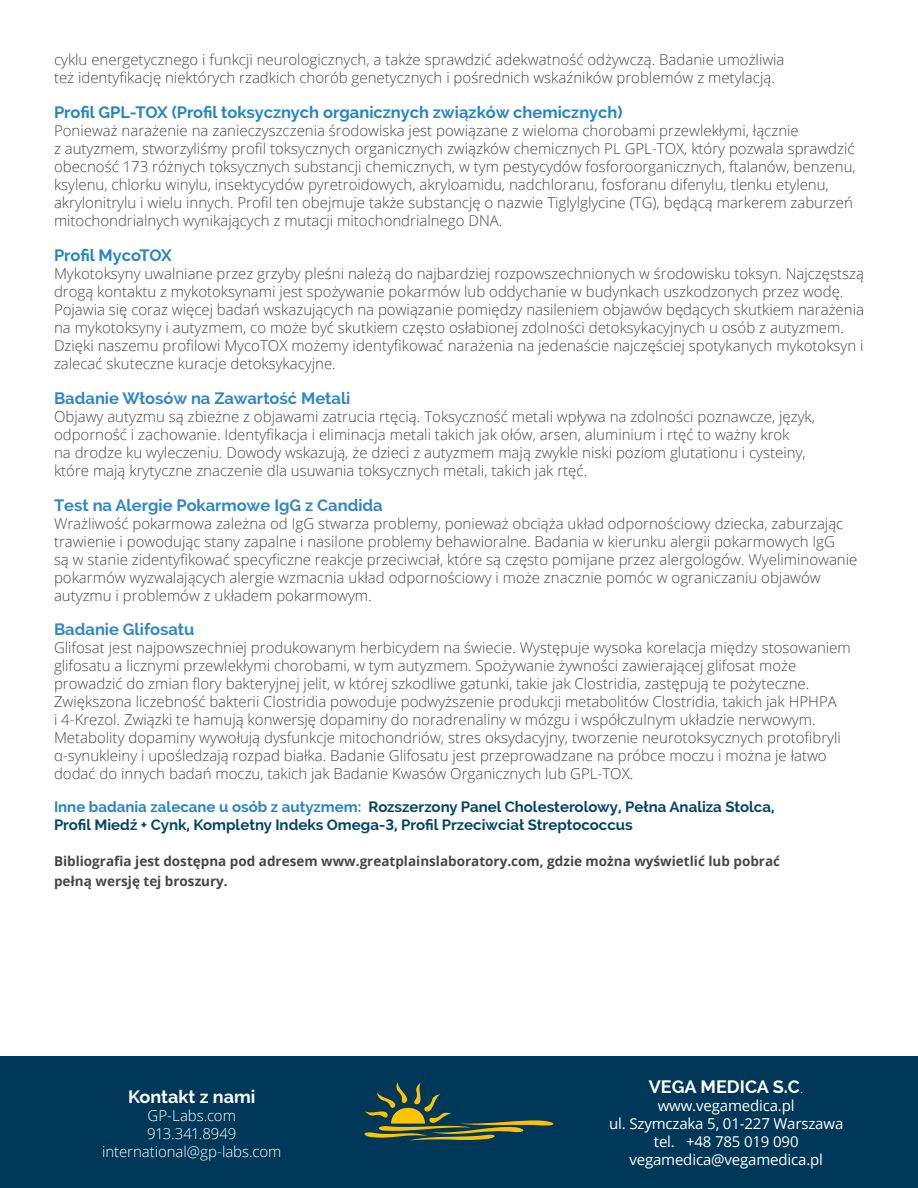
<style>
.page{position:relative;width:918px;height:1188px;background:#fff}
.page>*{position:absolute;margin:0;border:0;box-sizing:border-box;transform-origin:0 0}
.t1{font:700 18px "Raleway";color:#fff}
.Body_Text{font:700 16.5px "Raleway";color:#3087c8}
.Body_Text-2{font:700 16.5px "Raleway";color:#2585c6}
.t2{font:300 15px/18px "Open Sans";color:#464748}
.Body_Text-3{font:700 15px/18px "Raleway";color:#004667}
.t3{font:15px "Open Sans";letter-spacing:-.01em;color:#fff}
.t4{font:300 15px "Open Sans";letter-spacing:-.005em;color:#fff}
.t5{font:700 13.5px/19.5px "Open Sans";color:#464748}
.s1{color:#2585c6}
.s2{font-family:"Open Sans";font-weight:300;font-size:15px}
</style>
<div class="page">
<div style="left:0;top:1056px;width:918px;height:132px;background:#003859"></div>
<svg style="left:364px;top:1082px;width:190px;height:59px"></svg>
<p class="t2" style="left:54px;top:51px;width:732px">cyklu energetycznego i funkcji neurologicznych, a także sprawdzić adekwatność odżywczą. Badanie umożliwia też identyfikację niektórych rzadkich chorób genetycznych i pośrednich wskaźników problemów z metylacją.</p>
<p class="Body_Text-2" style="left:54px;top:103px;width:570px">Profil GPL-TOX (Profil toksycznych organicznych związków chemicznych)</p>
<p class="t2" style="left:54px;top:121px;width:803px">Ponieważ narażenie na zanieczyszczenia środowiska jest powiązane z wieloma chorobami przewlekłymi, łącznie<br>z autyzmem, stworzyliśmy profil toksycznych organicznych związków chemicznych PL GPL-TOX, który pozwala sprawdzić obecność 173 różnych toksycznych substancji chemicznych, w tym pestycydów fosforoorganicznych, ftalanów, benzenu, ksylenu, chlorku winylu, insektycydów pyretroidowych, akryloamidu, nadchloranu, fosforanu difenylu, tlenku etylenu, akrylonitrylu i wielu innych. Profil ten obejmuje także substancję o nazwie Tiglylglycine (TG), będącą markerem zaburzeń mitochondrialnych wynikających z mutacji mitochondrialnego DNA.</p>
<p class="Body_Text-2" style="left:54px;top:246px;width:119px">Profil MycoTOX</p>
<p class="t2" style="left:54px;top:264px;width:812px">Mykotoksyny uwalniane przez grzyby pleśni należą do najbardziej rozpowszechnionych w środowisku toksyn. Najczęstszą drogą kontaktu z mykotoksynami jest spożywanie pokarmów lub oddychanie w budynkach uszkodzonych przez wodę.<br>Pojawia się coraz więcej badań wskazujących na powiązanie pomiędzy nasileniem objawów będących skutkiem narażenia na mykotoksyny i autyzmem, co może być skutkiem często osłabionej zdolności detoksykacyjnych u osób z autyzmem.<br>Dzięki naszemu profilowi MycoTOX możemy identyfikować narażenia na jedenaście najczęściej spotykanych mykotoksyn i zalecać skuteczne kuracje detoksykacyjne.</p>
<p class="Body_Text" style="left:54px;top:389px;width:298px">Badanie Włosów na Zawartość Metali</p>
<p class="t2" style="left:54px;top:407px;width:763px">Objawy autyzmu są zbieżne z objawami zatrucia rtęcią. Toksyczność metali wpływa na zdolności poznawcze, język, odporność i zachowanie. Identyfikacja i eliminacja metali takich jak ołów, arsen, aluminium i rtęć to ważny krok<br>na drodze ku wyleczeniu. Dowody wskazują, że dzieci z autyzmem mają zwykle niski poziom glutationu i cysteiny, które mają krytyczne znaczenie dla usuwania toksycznych metali, takich jak rtęć.</p>
<p class="Body_Text" style="left:54px;top:495px;width:330px">Test na Alergie Pokarmowe IgG z Candida</p>
<p class="t2" style="left:54px;top:514px;width:805px">Wrażliwość pokarmowa zależna od IgG stwarza problemy, ponieważ obciąża układ odpornościowy dziecka, zaburzając trawienie i powodując stany zapalne i nasilone problemy behawioralne. Badania w kierunku alergii pokarmowych IgG<br>są w stanie zidentyfikować specyficzne reakcje przeciwciał, które są często pomijane przez alergologów. Wyeliminowanie pokarmów wyzwalających alergie wzmacnia układ odpornościowy i może znacznie pomóc w ograniczaniu objawów autyzmu i problemów z układem pokarmowym.</p>
<p class="Body_Text" style="left:54px;top:620px;width:142px">Badanie Glifosatu</p>
<p class="t2" style="left:54px;top:639px;width:798px">Glifosat jest najpowszechniej produkowanym herbicydem na świecie. Występuje wysoka korelacja między stosowaniem glifosatu a licznymi przewlekłymi chorobami, w tym autyzmem. Spożywanie żywności zawierającej glifosat może prowadzić do zmian flory bakteryjnej jelit, w której szkodliwe gatunki, takie jak Clostridia, zastępują te pożyteczne.<br>Zwiększona liczebność bakterii Clostridia powoduje podwyższenie produkcji metabolitów Clostridia, takich jak HPHPA<br>i 4-Krezol. Związki te hamują konwersję dopaminy do noradrenaliny w mózgu i współczulnym układzie nerwowym.<br>Metabolity dopaminy wywołują dysfunkcje mitochondriów, stres oksydacyjny, tworzenie neurotoksycznych protofibryli α-synukleiny i upośledzają rozpad białka. Badanie Glifosatu jest przeprowadzane na próbce moczu i można je łatwo dodać do innych badań moczu, takich jak Badanie Kwasów Organicznych lub GPL-TOX.</p>
<p class="Body_Text-3" style="left:54px;top:798px;width:722px"><span class="s1">Inne badania zalecane u osób z autyzmem:</span> Rozszerzony Panel Cholesterolowy, Pełna Analiza Stolca,■<br>Profil Miedź + Cynk,■ Kompletny Indeks Omega-3, Profil Przeciwciał Streptococcus</p>
<p class="t5" style="left:54px;top:851px;width:728px">Bibliografia jest dostępna pod adresem www.greatplainslaboratory.com, gdzie można wyświetlić lub pobrać pełną wersję tej broszury.</p>
<p class="t1" style="left:128px;top:1086px;width:129px">Kontakt z nami</p>
<p class="t4" style="left:148px;top:1105px;width:90px">GP-Labs.com</p>
<p class="t4" style="left:147px;top:1123px;width:91px">913.341.8949</p>
<p class="t4" style="left:102px;top:1141px;width:181px">international@gp-labs.com</p>
<p class="t1" style="left:649px;top:1076px;width:156px">VEGA MEDICA S.C<span class="s2">.</span></p>
<p class="t3" style="left:658px;top:1095px;width:138px">www.vegamedica.pl</p>
<p class="t3" style="left:609px;top:1113px;width:236px">ul. Szymczaka 5, 01-227 Warszawa</p>
<p class="t3" style="left:654px;top:1131px;width:146px">tel. +48 785 019 090</p>
<p class="t3" style="left:629px;top:1149px;width:195px">vegamedica@vegamedica.pl</p>
</div>
